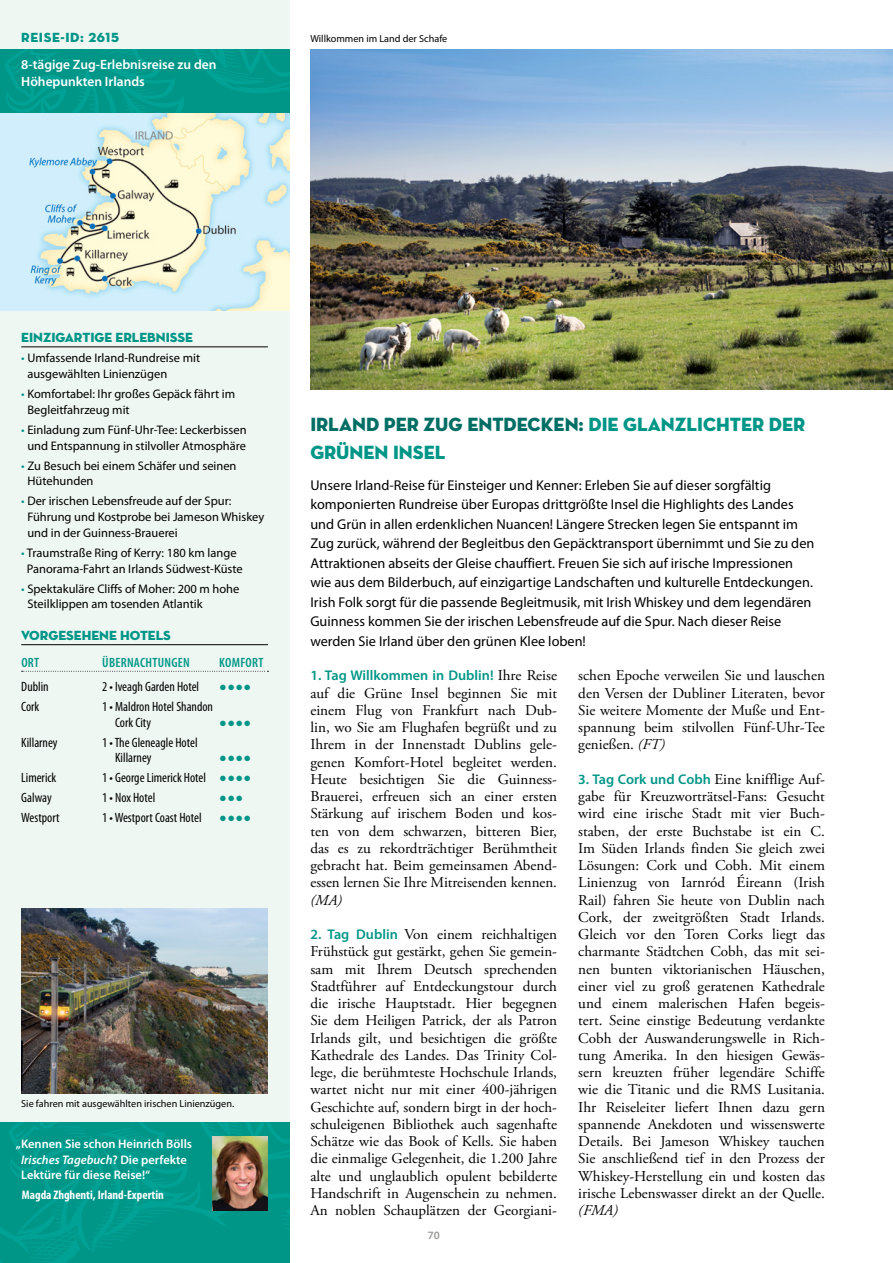
<style>
.page{position:relative;width:893px;height:1263px;background:#fff}
.page>*{position:absolute;margin:0;border:0;box-sizing:border-box;transform-origin:0 0}
.t1{font:19.5px/28.8px "Neutra Disp Titling";color:#009687}
.t2{font:15px/17.2px "Adobe Garamond Pro";color:#000;text-align:justify}
.t3{font:italic 15px "Adobe Garamond Pro";color:#000}
.t4{font:14.25px/19.5px "Myriad Pro";color:#000}
.t5{font:600 14.1px "Myriad Pro";color:#009687}
.t6{font:condensed 13.5px/15.8px "Myriad Pro";color:#000}
.t7{font:13.5px "Neutra Disp Titling";color:#009687}
.t8{font:600 13.5px/16.5px "Myriad Pro";color:#fff}
.t9{font:600 condensed 13.5px "Myriad Pro";letter-spacing:.02em;color:#009687}
.t10{font:12.75px "Arial";color:#009687}
.t11{font:12.45px/15.8px "Myriad Pro";color:#000}
.t12{font:600 12.45px/15.8px "Myriad Pro";color:#fff}
.t13{font:700 condensed 12.45px "Myriad Pro";color:#fff}
.t14{font:600 11.25px "Myriad Pro";color:#999897}
.t15{font:10.2px "Myriad Pro";color:#000}
.s1{color:#009687}
.s2{font-family:"Arial";font-stretch:normal;font-size:12.75px;color:#009687}
.s3{font-style:italic}
.s4{color:#006e64}
.s5{font-family:"Adobe Garamond Pro";font-weight:400;font-size:15px;color:#000}
.s6{font-family:"Myriad Pro";font-weight:600;font-size:14.1px;color:#009687}
</style>
<div class="page">
<div style="left:0;top:0;width:289px;height:1263px;background:#eff7f3"></div>
<img style="left:0;top:49px;width:289px;height:261px">
<hr style="left:21px;top:347px;width:247px;height:1px;background:#000">
<hr style="left:21px;top:644px;width:247px;height:1px;background:#000">
<svg style="left:22px;top:671px;width:246px;height:1px"></svg>
<img style="left:0;top:1122px;width:289px;height:141px">
<img style="left:310px;top:49px;width:583px;height:341px">
<img style="left:21px;top:908px;width:247px;height:185px">
<img style="left:213px;top:1136px;width:55px;height:75px">
<p class="t7" style="left:21px;top:30px;width:99px">REISE-ID: 2615</p>
<p class="t8" style="left:21px;top:58px;width:197px">8-tägige Zug-Erlebnisreise zu den<br>Höhepunkten Irlands</p>
<p class="t15" style="left:310px;top:35px;width:138px">Willkommen im Land der Schafe</p>
<p class="t7" style="left:21px;top:330px;width:173px">EINZIGARTIGE ERLEBNISSE</p>
<p class="t11" style="left:27px;top:351px;width:174px;text-indent:-6px"><span class="s1">•</span> Umfassende Irland-Rundreise mit ausgewählten Linienzügen</p>
<p class="t11" style="left:27px;top:387px;width:209px;text-indent:-6px"><span class="s1">•</span> Komfortabel: Ihr großes Gepäck fährt im<br>Begleitfahrzeug mit</p>
<p class="t11" style="left:21px;top:423px;width:227px;text-align:center"><span class="s1">•</span> Einladung zum Fünf-Uhr-Tee: Leckerbissen und Entspannung in stilvoller Atmosphäre</p>
<p class="t11" style="left:27px;top:459px;width:211px;text-indent:-6px"><span class="s1">•</span> Zu Besuch bei einem Schäfer und seinen<br>Hütehunden</p>
<p class="t11" style="left:27px;top:494px;width:238px;text-indent:-6px"><span class="s1">•</span> Der irischen Lebensfreude auf der Spur:<br>Führung und Kostprobe bei Jameson Whiskey und in der Guinness-Brauerei</p>
<p class="t11" style="left:21px;top:546px;width:223px;text-align:center"><span class="s1">•</span> Traumstraße Ring of Kerry: 180 km lange<br>Panorama-Fahrt an Irlands Südwest-Küste</p>
<p class="t11" style="left:27px;top:582px;width:214px;text-indent:-6px"><span class="s1">•</span> Spektakuläre Cliffs of Moher: 200 m hohe<br>Steilklippen am tosenden Atlantik</p>
<p class="t7" style="left:21px;top:628px;width:151px">VORGESEHENE HOTELS</p>
<p class="t9" style="left:21px;top:654px;width:19px">ORT</p>
<p class="t9" style="left:102px;top:654px;width:89px">ÜBERNACHTUNGEN</p>
<p class="t9" style="left:219px;top:654px;width:46px">KOMFORT</p>
<p class="t6" style="left:21px;top:679px;width:29px">Dublin</p>
<p class="t6" style="left:102px;top:679px;width:98px">2 • Iveagh Garden Hotel</p>
<p class="t10" style="left:219px;top:678px;width:33px">●●●●</p>
<p class="t6" style="left:21px;top:699px;width:20px">Cork</p>
<p class="t6" style="left:115px;top:699px;width:99px;text-indent:-13px">1 • Maldron Hotel Shandon<br>Cork City</p>
<p class="t10" style="left:219px;top:714px;width:33px">●●●●</p>
<p class="t6" style="left:21px;top:734px;width:38px">Killarney</p>
<p class="t6" style="left:115px;top:734px;width:84px;text-indent:-13px">1 • The Gleneagle Hotel<br>Killarney</p>
<p class="t10" style="left:219px;top:749px;width:33px">●●●●</p>
<p class="t6" style="left:21px;top:770px;width:37px">Limerick</p>
<p class="t6" style="left:102px;top:770px;width:150px">1 • George Limerick Hotel <span class="s2">●●●●</span></p>
<p class="t6" style="left:21px;top:790px;width:32px">Galway</p>
<p class="t6" style="left:102px;top:790px;width:54px">1 • Nox Hotel</p>
<p class="t10" style="left:219px;top:789px;width:25px">●●●</p>
<p class="t6" style="left:21px;top:810px;width:40px">Westport</p>
<p class="t6" style="left:102px;top:810px;width:101px">1 • Westport Coast Hotel</p>
<p class="t10" style="left:219px;top:809px;width:33px">●●●●</p>
<p class="t15" style="left:21px;top:1100px;width:214px">Sie fahren mit ausgewählten irischen Linienzügen.</p>
<p class="t12" style="left:21px;top:1137px;width:173px;text-indent:-5px">„Kennen Sie schon Heinrich Bölls<br><span class="s3">Irisches Tagebuch</span>? Die perfekte<br>Lektüre für diese Reise!“</p>
<p class="t13" style="left:22px;top:1191px;width:143px">Magda Zhghenti, Irland-Expertin</p>
<h1 class="t1" style="left:310px;top:409px;width:496px"><span class="s4">IRLAND PER ZUG ENTDECKEN:</span> DIE GLANZLICHTER DER<br>GRÜNEN INSEL</h1>
<p class="t4" style="left:310px;top:477px;width:505px">Unsere Irland-Reise für Einsteiger und Kenner: Erleben Sie auf dieser sorgfältig komponierten Rundreise über Europas drittgrößte Insel die Highlights des Landes und Grün in allen erdenklichen Nuancen! Längere Strecken legen Sie entspannt im Zug zurück, während der Begleitbus den Gepäcktransport übernimmt und Sie zu den Attraktionen abseits der Gleise chauffiert. Freuen Sie sich auf irische Impressionen wie aus dem Bilderbuch, auf einzigartige Landschaften und kulturelle Entdeckungen.<br>Irish Folk sorgt für die passende Begleitmusik, mit Irish Whiskey und dem legendären Guinness kommen Sie der irischen Lebensfreude auf die Spur. Nach dieser Reise werden Sie Irland über den grünen Klee loben!</p>
<p class="t5" style="left:310px;top:670px;width:248px">1. Tag Willkommen in Dublin! <span class="s5">Ihre Reise</span></p>
<p class="t2" style="left:310px;top:685px;width:248px">auf die Grüne Insel beginnen Sie mit einem Flug von Frankfurt nach Dub&shy;lin, wo Sie am Flughafen begrüßt und zu Ihrem in der Innenstadt Dublins gele&shy;genen Komfort-Hotel begleitet werden.<br>Heute besichtigen Sie die Guinness-Brauerei, erfreuen sich an einer ersten Stärkung auf irischem Boden und kos&shy;ten von dem schwarzen, bitteren Bier, das es zu rekordträchtiger Berühmtheit gebracht hat. Beim gemeinsamen Abend&shy;essen lernen Sie Ihre Mitreisenden kennen.</p>
<p class="t3" style="left:310px;top:894px;width:33px">(MA)</p>
<p class="t2" style="left:310px;top:926px;width:248px"><span class="s6">2. Tag Dublin</span> Von einem reichhaltigen Frühstück gut gestärkt, gehen Sie gemein&shy;sam mit Ihrem Deutsch sprechenden Stadtführer auf Entdeckungstour durch die irische Hauptstadt. Hier begegnen Sie dem Heiligen Patrick, der als Patron Irlands gilt, und besichtigen die größte Kathedrale des Landes. Das Trinity Col&shy;lege, die berühmteste Hochschule Irlands, wartet nicht nur mit einer 400-jährigen Geschichte auf, sondern birgt in der hoch&shy;schuleigenen Bibliothek auch sagenhafte Schätze wie das Book of Kells. Sie haben die einmalige Gelegenheit, die 1.200 Jahre alte und unglaublich opulent bebilderte Handschrift in Augenschein zu nehmen.<br>An noblen Schauplätzen der Georgiani-</p>
<p class="t2" style="left:578px;top:667px;width:248px">schen Epoche verweilen Sie und lauschen den Versen der Dubliner Literaten, bevor Sie weitere Momente der Muße und Ent&shy;spannung beim stilvollen Fünf-Uhr-Tee genießen. <span class="s3">(FT)</span></p>
<p class="t2" style="left:578px;top:771px;width:248px"><span class="s6">3. Tag Cork und Cobh</span> Eine knifflige Auf&shy;gabe für Kreuzworträtsel-Fans: Gesucht wird eine irische Stadt mit vier Buch&shy;staben, der erste Buchstabe ist ein C.<br>Im Süden Irlands finden Sie gleich zwei Lösungen: Cork und Cobh. Mit einem Linienzug von Iarnród Éireann (Irish Rail) fahren Sie heute von Dublin nach Cork, der zweitgrößten Stadt Irlands.<br>Gleich vor den Toren Corks liegt das charmante Städtchen Cobh, das mit sei&shy;nen bunten viktorianischen Häuschen, einer viel zu groß geratenen Kathedrale und einem malerischen Hafen begeis&shy;tert. Seine einstige Bedeutung verdankte Cobh der Auswanderungswelle in Rich&shy;tung Amerika. In den hiesigen Gewäs&shy;sern kreuzten früher legendäre Schiffe wie die Titanic und die RMS Lusitania.<br>Ihr Reiseleiter liefert Ihnen dazu gern spannende Anekdoten und wissenswerte Details. Bei Jameson Whiskey tauchen Sie anschließend tief in den Prozess der Whiskey-Herstellung ein und kosten das irische Lebenswasser direkt an der Quelle.</p>
<p class="t3" style="left:578px;top:1205px;width:41px">(FMA)</p>
<p class="t14" style="left:428px;top:1230px;width:14px">70</p>
</div>
